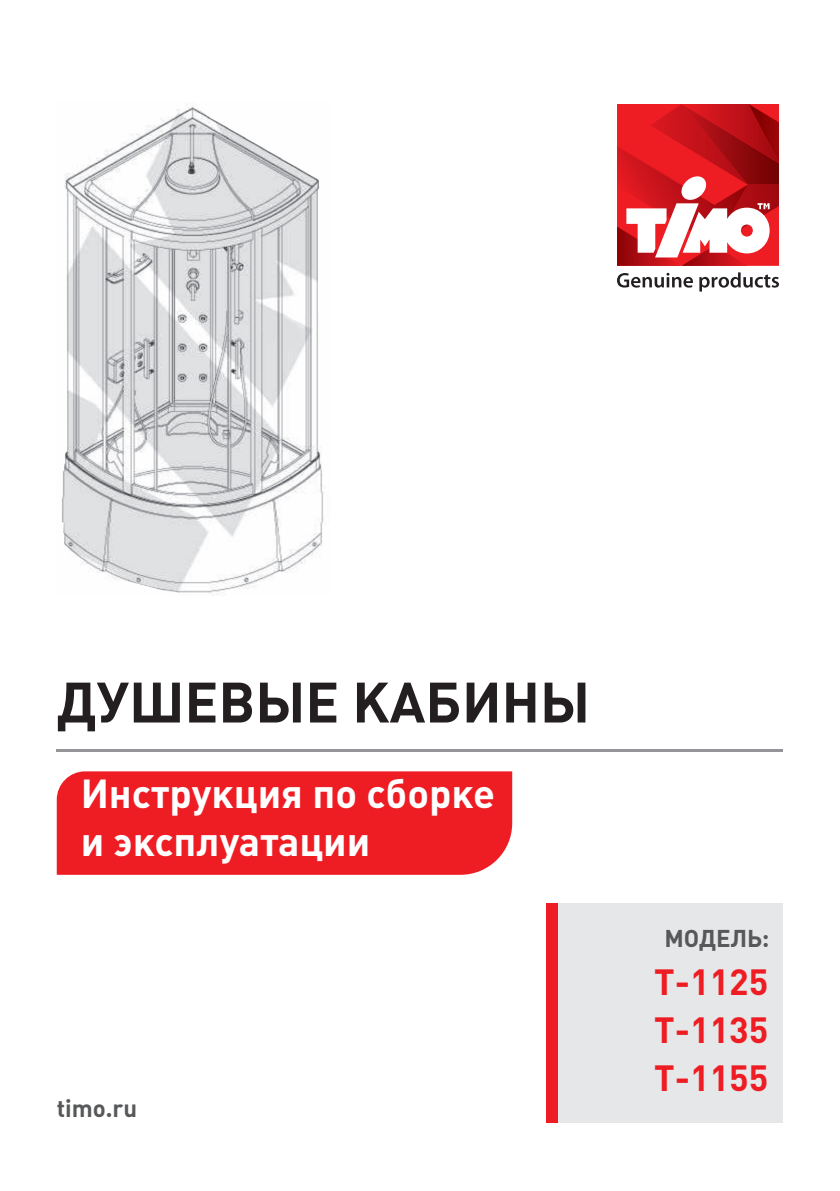
<style>
.page{position:relative;width:840px;height:1191px;background:#fff}
.page>*{position:absolute;margin:0;border:0;box-sizing:border-box;transform-origin:0 0}
.t1{font:700 56px "Plumb";color:#231f20}
.t2{font:700 40px "Plumb";color:#fff}
.t3{font:700 36px "Plumb";color:#ee1d23}
.t4{font:700 24px "Plumb";color:#57585a}
</style>
<div class="page">
<svg style="left:617px;top:273px;width:75px;height:15px"></svg>
<svg style="left:699px;top:272px;width:79px;height:19px"></svg>
<svg style="left:617px;top:104px;width:162px;height:162px"></svg>
<div style="left:57px;top:771px;width:455px;height:103px;background:#ee1d23"></div>
<hr style="left:57px;top:749px;width:725px;height:3px;background:#939598">
<div style="left:557px;top:903px;width:225px;height:220px;background:#e6e7e9"></div>
<div style="left:546px;top:903px;width:11px;height:220px;background:#ee1d23"></div>
<img style="left:62px;top:104px;width:262px;height:491px">
<p class="t1" style="left:57px;top:670px;width:534px">ДУШЕВЫЕ КАБИНЫ</p>
<p class="t2" style="left:81px;top:771px;width:415px">Инструкция по сборке</p>
<p class="t2" style="left:81px;top:819px;width:291px">и эксплуатации</p>
<p class="t4" style="left:57px;top:1094px;width:82px">timo.ru</p>
<p class="t4" style="left:664px;top:924px;width:106px">МОДЕЛЬ:</p>
<p class="t3" style="left:654px;top:961px;width:116px">T-1125</p>
<p class="t3" style="left:654px;top:1009px;width:116px">T-1135</p>
<p class="t3" style="left:654px;top:1057px;width:116px">T-1155</p>
</div>
